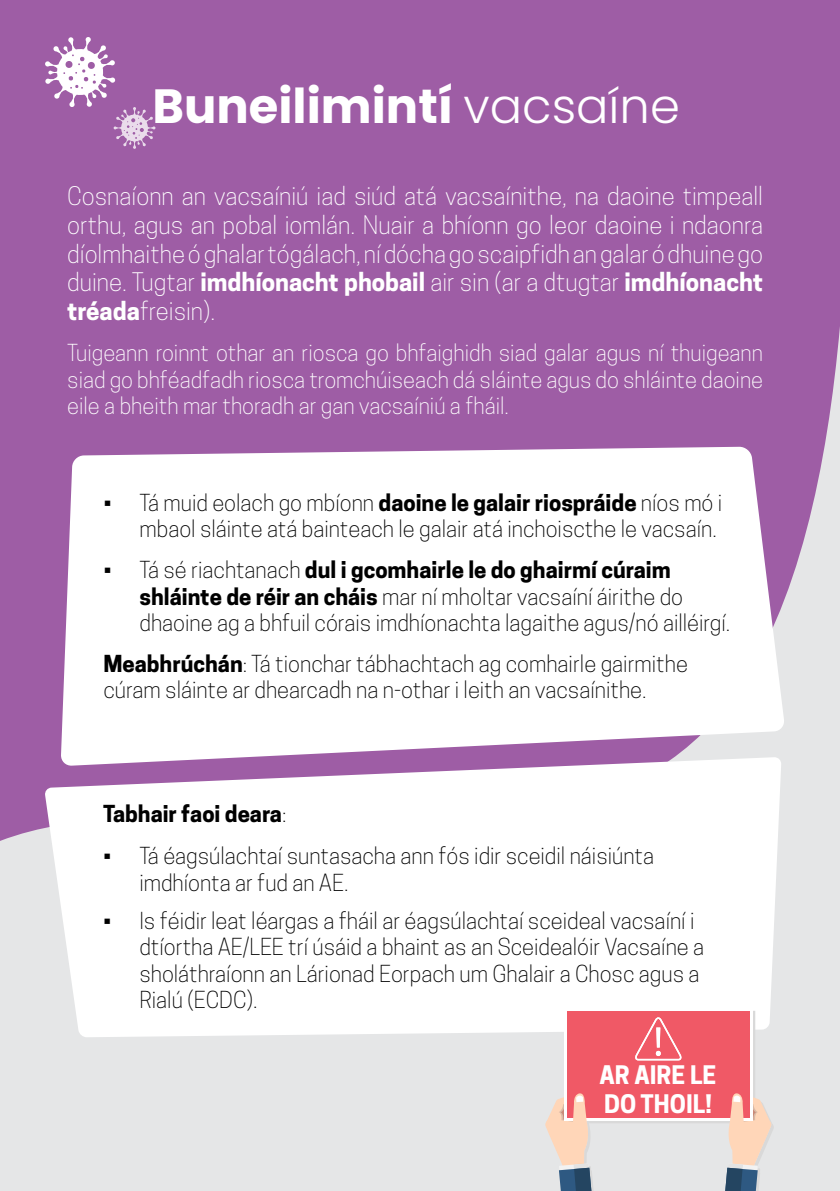
<style>
.page{position:relative;width:840px;height:1191px;background:#fff}
.page>*{position:absolute;margin:0;border:0;box-sizing:border-box;transform-origin:0 0}
.t1{font:700 48px "Poppins";color:#fff}
.t2{font:300 24px/28.8px "Cooper Hewitt";color:#fff;text-align:justify}
.t3{font:700 24px/28.8px "Cooper Hewitt";color:#fff}
.t4{font:300 22px/26.4px "Cooper Hewitt";color:#000}
.t5{font:300 22px/26.4px "Cooper Hewitt";color:#fff;text-align:justify}
.t6{font:700 22px "Cooper Hewitt";color:#000}
.s1{font-weight:300}
.s2{font-weight:700}
</style>
<div class="page">
<div style="left:0;top:0;width:839px;height:1191px;background:#e5e6e7"></div>
<div style="left:0;top:0;width:839px;height:841px;background:#9e5da5"></div>
<svg style="left:61px;top:447px;width:723px;height:319px;background:#f8f5f9"></svg>
<svg style="left:45px;top:37px;width:110px;height:112px;background:#b27eb7"></svg>
<svg style="left:45px;top:757px;width:735px;height:280px;background:#f7f3f7"></svg>
<svg style="left:551px;top:1010px;width:222px;height:181px"></svg>
<svg style="left:563px;top:1008px;width:189px;height:112px"></svg>
<div style="left:566px;top:1011px;width:183px;height:106px;background:#f05966"></div>
<svg style="left:545px;top:1092px;width:46px;height:99px"></svg>
<svg style="left:724px;top:1092px;width:46px;height:99px"></svg>
<svg style="left:635px;top:1017px;width:47px;height:43px"></svg>
<svg style="left:656px;top:1027px;width:4px;height:20px"></svg>
<h1 class="t1" style="left:152px;top:78px;width:528px">Buneilimintí <span class="s1">vacsaíne</span></h1>
<p class="t2" style="left:67px;top:182px;width:697px">Cosnaíonn an vacsaíniú iad siúd atá vacsaínithe, na daoine timpeall orthu, agus an pobal iomlán. Nuair a bhíonn go leor daoine i ndaonra díolmhaithe ó ghalar tógálach, ní dócha go scaipfidh an galar ó dhuine go duine. Tugtar <span class="s2">imdhíonacht phobail</span> air sin (ar a dtugtar <span class="s2">imdhíonacht tréada</span>freisin).</p>
<p class="t5" style="left:67px;top:340px;width:697px">Tuigeann roinnt othar an riosca go bhfaighidh siad galar agus ní thuigeann siad go bhféadfadh riosca tromchúiseach dá sláinte agus do shláinte daoine eile a bheith mar thoradh ar gan vacsaíniú a fháil.</p>
<p class="t4" style="left:103px;top:489px;width:620px;text-align:right">• Tá muid eolach go mbíonn <span class="s2">daoine le galair riospráide</span> níos mó i mbaol sláinte atá bainteach le galair atá inchoiscthe le vacsaín.</p>
<p class="t4" style="left:139px;top:556px;width:592px;text-indent:-36px">• Tá sé riachtanach <span class="s2">dul i gcomhairle le do ghairmí cúraim shláinte de réir an cháis</span> mar ní mholtar vacsaíní áirithe do dhaoine ag a bhfuil córais imdhíonachta lagaithe agus/nó ailléirgí.</p>
<p class="t4" style="left:103px;top:650px;width:585px"><span class="s2">Meabhrúchán</span>: Tá tionchar tábhachtach ag comhairle gairmithe cúram sláinte ar dhearcadh na n-othar i leith an vacsaínithe.</p>
<p class="t6" style="left:103px;top:800px;width:184px">Tabhair faoi deara<span class="s1">:</span></p>
<p class="t4" style="left:139px;top:842px;width:516px;text-indent:-36px">• Tá éagsúlachtaí suntasacha ann fós idir sceidil náisiúnta imdhíonta ar fud an AE.</p>
<p class="t4" style="left:139px;top:907px;width:566px;text-indent:-36px">• Is féidir leat léargas a fháil ar éagsúlachtaí sceideal vacsaíní i dtíortha AE/LEE trí úsáid a bhaint as an Sceidealóir Vacsaíne a sholáthraíonn an Lárionad Eorpach um Ghalair a Chosc agus a Rialú (ECDC).</p>
<p class="t3" style="left:599px;top:1060px;width:118px">AR AIRE LE<br>DO THOIL!</p>
</div>
